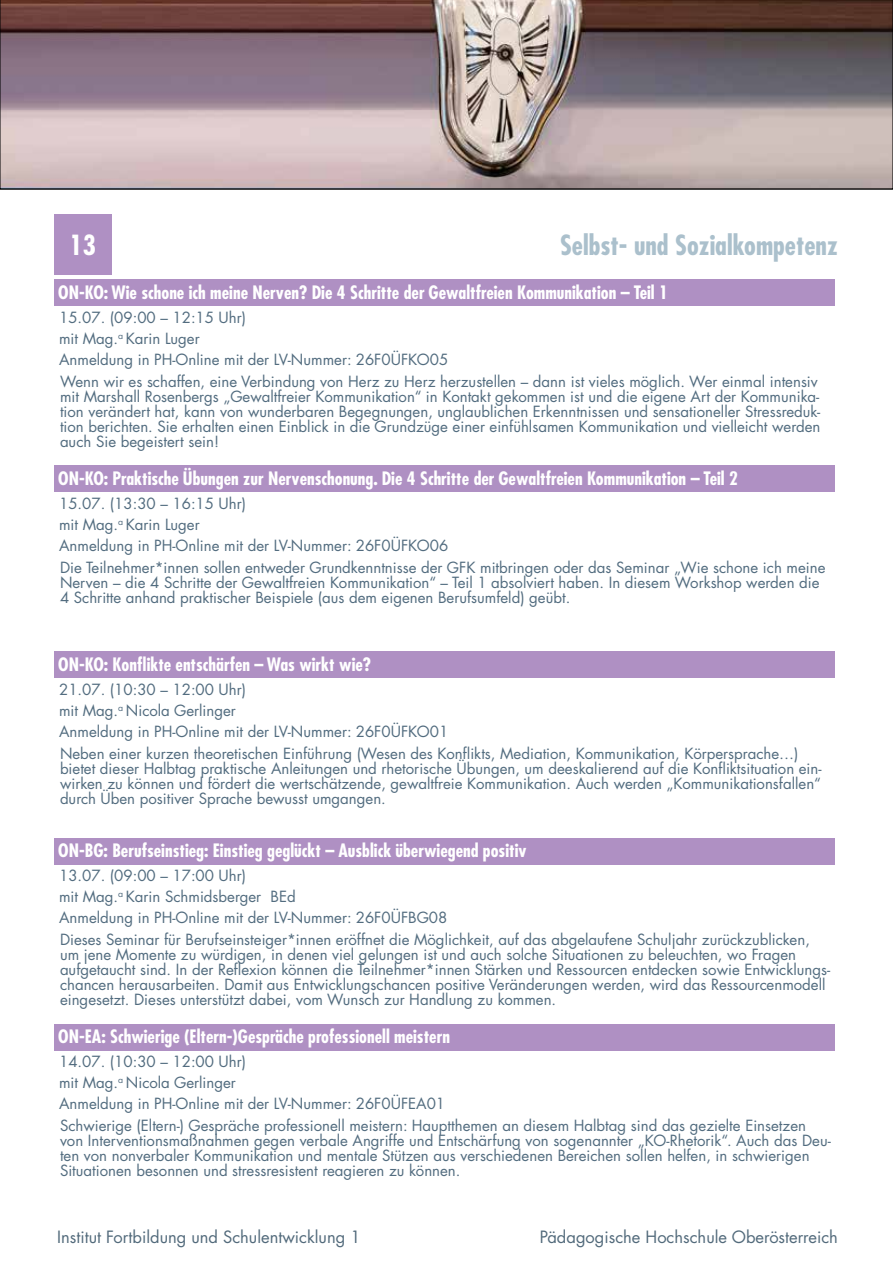
<style>
.page{position:relative;width:893px;height:1263px;background:#fff}
.page>*{position:absolute;margin:0;border:0;box-sizing:border-box;transform-origin:0 0}
.t1{font:700 condensed 27px "Futura LT Pro";color:#abc0cc}
.t2{font:700 condensed 27px "Futura LT Pro";color:#fff}
.t3{font:700 condensed 18px "Futura LT Pro";color:#fff}
.t4{font:16.5px "Futura LT Pro";color:#526a7b}
.t5{font:15px/15px "Futura LT Pro";color:#526c7f}
</style>
<div class="page">
<div style="left:54px;top:214px;width:58px;height:60px;background:#af90c3"></div>
<svg style="left:0;top:0;width:893px;height:189px;background:#9c898b"></svg>
<div style="left:54px;top:280px;width:781px;height:26px;background:#af90c3"></div>
<div style="left:54px;top:466px;width:781px;height:26px;background:#af90c3"></div>
<div style="left:54px;top:652px;width:781px;height:26px;background:#af90c3"></div>
<div style="left:54px;top:838px;width:781px;height:26px;background:#af90c3"></div>
<div style="left:54px;top:1024px;width:781px;height:26px;background:#af90c3"></div>
<h1 class="t2" style="left:70px;top:227px;width:28px">13</h1>
<h1 class="t1" style="left:560px;top:227px;width:279px">Selbst- und Sozialkompetenz</h1>
<p class="t3" style="left:58px;top:280px;width:611px">ON-KO: Wie schone ich meine Nerven? Die 4 Schritte der Gewaltfreien Kommunikation – Teil 1</p>
<p class="t5" style="left:59px;top:307px;width:391px;line-height:20.9px">15.07. (09:00 – 12:15 Uhr)<br>mit Mag.<sup>a</sup> Karin Luger<br>Anmeldung in PH-Online mit der LV-Nummer: 26F0ÜFKO05</p>
<p class="t5" style="left:60px;top:374px;width:762px">Wenn wir es schaffen, eine Verbindung von Herz zu Herz herzustellen – dann ist vieles möglich. Wer einmal intensiv mit Marshall Rosenbergs „Gewaltfreier Kommunikation“ in Kontakt gekommen ist und die eigene Art der Kommunika&shy;tion verändert hat, kann von wunderbaren Begegnungen, unglaublichen Erkenntnissen und sensationeller Stressreduk&shy;tion berichten. Sie erhalten einen Einblick in die Grundzüge einer einfühlsamen Kommunikation und vielleicht werden auch Sie begeistert sein!</p>
<p class="t3" style="left:58px;top:466px;width:681px">ON-KO: Praktische Übungen zur Nervenschonung. Die 4 Schritte der Gewaltfreien Kommunikation – Teil 2</p>
<p class="t5" style="left:59px;top:493px;width:391px;line-height:20.9px">15.07. (13:30 – 16:15 Uhr)<br>mit Mag.<sup>a</sup> Karin Luger<br>Anmeldung in PH-Online mit der LV-Nummer: 26F0ÜFKO06</p>
<p class="t5" style="left:60px;top:560px;width:767px">Die Teilnehmer*innen sollen entweder Grundkenntnisse der GFK mitbringen oder das Seminar „Wie schone ich meine<br>Nerven – die 4 Schritte der Gewaltfreien Kommunikation“ – Teil 1 absolviert haben. In diesem Workshop werden die<br>4 Schritte anhand praktischer Beispiele (aus dem eigenen Berufsumfeld) geübt.</p>
<p class="t3" style="left:58px;top:652px;width:314px">ON-KO: Konflikte entschärfen – Was wirkt wie?</p>
<p class="t5" style="left:59px;top:679px;width:391px;line-height:20.9px">21.07. (10:30 – 12:00 Uhr)<br>mit Mag.<sup>a</sup> Nicola Gerlinger<br>Anmeldung in PH-Online mit der LV-Nummer: 26F0ÜFKO01</p>
<p class="t5" style="left:60px;top:746px;width:763px">Neben einer kurzen theoretischen Einführung (Wesen des Konflikts, Mediation, Kommunikation, Körpersprache…) bietet dieser Halbtag praktische Anleitungen und rhetorische Übungen, um deeskalierend auf die Konfliktsituation ein&shy;wirken zu können und fördert die wertschätzende, gewaltfreie Kommunikation. Auch werden „Kommunikationsfallen“ durch Üben positiver Sprache bewusst umgangen.</p>
<p class="t3" style="left:58px;top:838px;width:470px">ON-BG: Berufseinstieg: Einstieg geglückt – Ausblick überwiegend positiv</p>
<p class="t5" style="left:59px;top:865px;width:390px;line-height:20.9px">13.07. (09:00 – 17:00 Uhr)<br>mit Mag.<sup>a</sup> Karin Schmidsberger BEd<br>Anmeldung in PH-Online mit der LV-Nummer: 26F0ÜFBG08</p>
<p class="t5" style="left:60px;top:932px;width:772px">Dieses Seminar für Berufseinsteiger*innen eröffnet die Möglichkeit, auf das abgelaufene Schuljahr zurückzublicken, um jene Momente zu würdigen, in denen viel gelungen ist und auch solche Situationen zu beleuchten, wo Fragen aufgetaucht sind. In der Reflexion können die Teilnehmer*innen Stärken und Ressourcen entdecken sowie Entwicklungs&shy;chancen herausarbeiten. Damit aus Entwicklungschancen positive Veränderungen werden, wird das Ressourcenmodell eingesetzt. Dieses unterstützt dabei, vom Wunsch zur Handlung zu kommen.</p>
<p class="t3" style="left:58px;top:1024px;width:393px">ON-EA: Schwierige (Eltern-)Gespräche professionell meistern</p>
<p class="t5" style="left:59px;top:1051px;width:388px;line-height:20.9px">14.07. (10:30 – 12:00 Uhr)<br>mit Mag.<sup>a</sup> Nicola Gerlinger<br>Anmeldung in PH-Online mit der LV-Nummer: 26F0ÜFEA01</p>
<p class="t5" style="left:60px;top:1118px;width:772px">Schwierige (Eltern-) Gespräche professionell meistern: Hauptthemen an diesem Halbtag sind das gezielte Einsetzen von Interventionsmaßnahmen gegen verbale Angriffe und Entschärfung von sogenannter „KO-Rhetorik“. Auch das Deu&shy;ten von nonverbaler Kommunikation und mentale Stützen aus verschiedenen Bereichen sollen helfen, in schwierigen Situationen besonnen und stressresistent reagieren zu können.</p>
<p class="t4" style="left:57px;top:1225px;width:305px">Institut Fortbildung und Schulentwicklung 1</p>
<p class="t4" style="left:540px;top:1225px;width:300px">Pädagogische Hochschule Oberösterreich</p>
</div>
